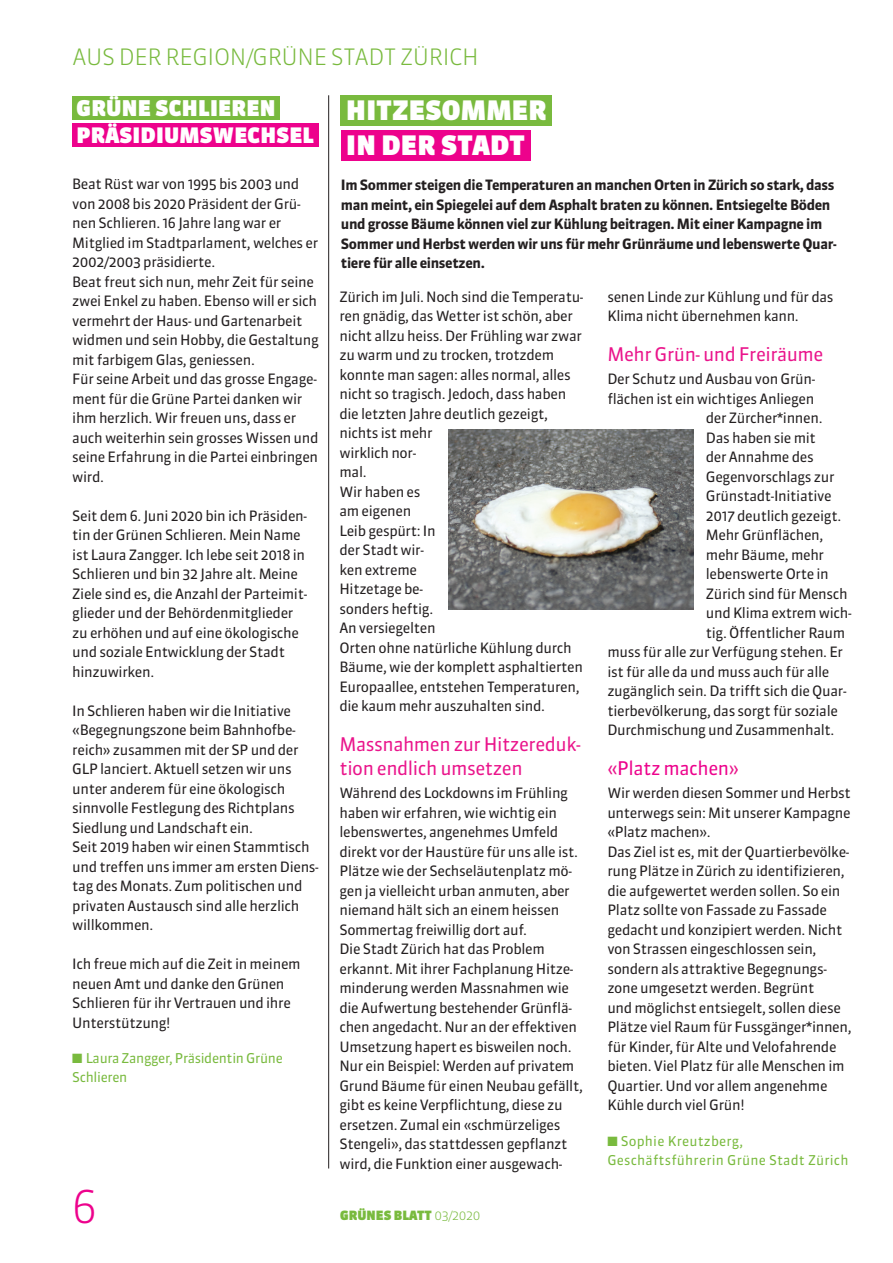
<style>
.page{position:relative;width:893px;height:1263px;background:#fff}
.page>*{position:absolute;margin:0;border:0;box-sizing:border-box;transform-origin:0 0}
.t1{font:300 45px "Sanuk OT";color:#ed028c}
.t2{font:900 26.7px "Sanuk OT";letter-spacing:.01em;color:#fff}
.Seitentitel_links{font:300 22.5px "Sanuk OT";letter-spacing:-.015em;color:#79ba3e}
.t3{font:900 21.6px "Sanuk OT";letter-spacing:.01em;color:#fff}
.t4{font:900 21.3px "Sanuk OT";letter-spacing:.01em;color:#fff}
.Interviewfragen{font:18.75px/24px "Sanuk OT";letter-spacing:-.025em;color:#ea148b}
.Lauftext{font:18.75px "Sanuk OT";letter-spacing:-.025em;color:#ed028c}
.Lauftext-2{font:14.25px/19.5px "Sanuk OT";letter-spacing:-.025em;color:#231f20}
.Interviewfragen-2{font:14.25px/19.5px "Sanuk OT";letter-spacing:-.025em;color:#231f20}
.Interviewfragen-3{font:700 14.25px/19.5px "Sanuk OT";letter-spacing:-.025em;color:#231f20}
.AutorIn{font:13.5px "Sanuk OT";letter-spacing:.015em;color:#79ba3e}
.Lauftext-3{font:13.5px/19.5px "Sanuk OT";letter-spacing:-.025em;color:#79ba3e}
.t5{font:900 12.75px "Sanuk OT";color:#79ba3e}
.s1{font-weight:300}
.s2{color:#ea148b}
</style>
<div class="page">
<div style="left:72px;top:123px;width:246px;height:24px;background:#ed028c"></div>
<div style="left:72px;top:96px;width:208px;height:24px;background:#79ba3e"></div>
<img style="left:449px;top:429px;width:244px;height:181px">
<div style="left:341px;top:130px;width:189px;height:30px;background:#ed028c"></div>
<div style="left:341px;top:95px;width:211px;height:31px;background:#79ba3e"></div>
<hr style="left:328px;top:95px;width:1px;height:1073px;background:#231f20">
<p class="Seitentitel_links" style="left:72px;top:43px;width:408px">AUS DER REGION/GRÜNE STADT ZÜRICH</p>
<p class="t3" style="left:76px;top:94px;width:201px">GRÜNE SCHLIEREN</p>
<p class="t4" style="left:77px;top:122px;width:239px">PRÄSIDIUMSWECHSEL</p>
<p class="Lauftext-2" style="left:72px;top:174px;width:248px">Beat Rüst war von 1995 bis 2003 und von 2008 bis 2020 Präsident der Grü&shy;nen Schlieren. 16 Jahre lang war er Mitglied im Stadtparlament, welches er 2002/2003 präsidierte.<br>Beat freut sich nun, mehr Zeit für seine zwei Enkel zu haben. Ebenso will er sich vermehrt der Haus- und Gartenarbeit widmen und sein Hobby, die Gestaltung mit farbigem Glas, geniessen.<br>Für seine Arbeit und das grosse Engage&shy;ment für die Grüne Partei danken wir ihm herzlich. Wir freuen uns, dass er auch weiterhin sein grosses Wissen und seine Erfahrung in die Partei einbringen wird.</p>
<p class="Lauftext-2" style="left:72px;top:506px;width:236px">Seit dem 6. Juni 2020 bin ich Präsiden&shy;tin der Grünen Schlieren. Mein Name ist Laura Zangger. Ich lebe seit 2018 in Schlieren und bin 32 Jahre alt. Meine Ziele sind es, die Anzahl der Parteimit&shy;glieder und der Behördenmitglieder zu erhöhen und auf eine ökologische und soziale Entwicklung der Stadt hinzuwirken.</p>
<p class="Lauftext-2" style="left:72px;top:701px;width:248px">In Schlieren haben wir die Initiative «Begegnungszone beim Bahnhofbe&shy;reich» zusammen mit der SP und der GLP lanciert. Aktuell setzen wir uns unter anderem für eine ökologisch sinnvolle Festlegung des Richtplans Siedlung und Landschaft ein.<br>Seit 2019 haben wir einen Stammtisch und treffen uns immer am ersten Diens&shy;tag des Monats. Zum politischen und privaten Austausch sind alle herzlich willkommen.</p>
<p class="Lauftext-2" style="left:72px;top:954px;width:230px">Ich freue mich auf die Zeit in meinem neuen Amt und danke den Grünen<br>Schlieren für ihr Vertrauen und ihre<br>Unterstützung!</p>
<p class="Lauftext-3" style="left:72px;top:1048px;width:212px">■ Laura Zangger, Präsidentin Grüne<br>Schlieren</p>
<h1 class="t1" style="left:72px;top:1178px;width:27px">6</h1>
<p class="t2" style="left:346px;top:94px;width:202px">HITZESOMMER</p>
<p class="t2" style="left:346px;top:129px;width:180px">IN DER STADT</p>
<p class="Interviewfragen-3" style="left:341px;top:175px;width:497px">Im Sommer steigen die Temperaturen an manchen Orten in Zürich so stark, dass man meint, ein Spiegelei auf dem Asphalt braten zu können. Entsiegelte Böden und grosse Bäume können viel zur Kühlung beitragen. Mit einer Kampagne im Sommer und Herbst werden wir uns für mehr Grünräume und lebenswerte Quar&shy;tiere für alle einsetzen.</p>
<p class="Interviewfragen-2" style="left:339px;top:287px;width:245px">Zürich im Juli. Noch sind die Temperatu&shy;ren gnädig, das Wetter ist schön, aber nicht allzu heiss. Der Frühling war zwar zu warm und zu trocken, trotzdem konnte man sagen: alles normal, alles nicht so tragisch. Jedoch, dass haben die letzten Jahre deutlich gezeigt, nichts ist mehr<br>wirklich nor-<br>mal.<br>Wir haben es<br>am eigenen<br>Leib gespürt: In<br>der Stadt wir-<br>ken extreme<br>Hitzetage be-<br>sonders heftig.<br>An versiegelten<br>Orten ohne natürliche Kühlung durch<br>Bäume, wie der komplett asphaltierten<br>Europaallee, entstehen Temperaturen, die kaum mehr auszuhalten sind.</p>
<p class="Interviewfragen" style="left:339px;top:732px;width:243px">Massnahmen zur Hitzereduk&shy;tion endlich umsetzen</p>
<p class="Interviewfragen-2" style="left:339px;top:783px;width:245px">Während des Lockdowns im Frühling haben wir erfahren, wie wichtig ein lebenswertes, angenehmes Umfeld direkt vor der Haustüre für uns alle ist.<br>Plätze wie der Sechseläutenplatz mö&shy;gen ja vielleicht urban anmuten, aber niemand hält sich an einem heissen Sommertag freiwillig dort auf.<br>Die Stadt Zürich hat das Problem erkannt. Mit ihrer Fachplanung Hitze&shy;minderung werden Massnahmen wie die Aufwertung bestehender Grünflä&shy;chen angedacht. Nur an der effektiven Umsetzung hapert es bisweilen noch.<br>Nur ein Beispiel: Werden auf privatem Grund Bäume für einen Neubau gefällt, gibt es keine Verpflichtung, diese zu ersetzen. Zumal ein «schmürzeliges Stengeli», das stattdessen gepflanzt wird, die Funktion einer ausgewach-</p>
<p class="t5" style="left:340px;top:1207px;width:142px">GRÜNES BLATT <span class="s1">03/2020</span></p>
<p class="Interviewfragen-2" style="left:607px;top:287px;width:228px">senen Linde zur Kühlung und für das<br>Klima nicht übernehmen kann.</p>
<p class="Interviewfragen" style="left:607px;top:342px;width:218px">Mehr Grün- und Freiräume</p>
<p class="Interviewfragen-2" style="left:607px;top:369px;width:209px">Der Schutz und Ausbau von Grün-</p>
<p class="Interviewfragen-2" style="left:607px;top:389px;width:209px">flächen ist ein wichtiges Anliegen</p>
<p class="Interviewfragen-2" style="left:706px;top:408px;width:118px">der Zürcher*innen.</p>
<p class="Interviewfragen-2" style="left:706px;top:428px;width:112px">Das haben sie mit</p>
<p class="Interviewfragen-2" style="left:706px;top:447px;width:109px">der Annahme des</p>
<p class="Interviewfragen-2" style="left:706px;top:467px;width:130px">Gegenvorschlags zur</p>
<p class="Interviewfragen-2" style="left:706px;top:486px;width:127px">Grünstadt-Initiative</p>
<p class="Interviewfragen-2" style="left:706px;top:506px;width:137px">2017 deutlich gezeigt.</p>
<p class="Interviewfragen-2" style="left:706px;top:525px;width:119px">Mehr Grünflächen,</p>
<p class="Interviewfragen-2" style="left:706px;top:545px;width:120px">mehr Bäume, mehr</p>
<p class="Interviewfragen-2" style="left:706px;top:564px;width:125px">lebenswerte Orte in</p>
<p class="Interviewfragen-2" style="left:706px;top:584px;width:143px">Zürich sind für Mensch</p>
<p class="Interviewfragen-2" style="left:706px;top:603px;width:147px">und Klima extrem wich-</p>
<p class="Interviewfragen-2" style="left:706px;top:623px;width:141px">tig. Öffentlicher Raum</p>
<p class="Interviewfragen-2" style="left:607px;top:642px;width:237px">muss für alle zur Verfügung stehen. Er</p>
<p class="Interviewfragen-2" style="left:607px;top:662px;width:224px">ist für alle da und muss auch für alle</p>
<p class="Interviewfragen-2" style="left:607px;top:681px;width:241px">zugänglich sein. Da trifft sich die Quar-</p>
<p class="Interviewfragen-2" style="left:607px;top:701px;width:232px">tierbevölkerung, das sorgt für soziale</p>
<p class="Interviewfragen-2" style="left:607px;top:720px;width:229px">Durchmischung und Zusammenhalt.</p>
<p class="Lauftext" style="left:607px;top:757px;width:133px"><span class="s2">«</span>Platz machen<span class="s2">»</span></p>
<p class="Lauftext-2" style="left:607px;top:783px;width:246px">Wir werden diesen Sommer und Herbst unterwegs sein: Mit unserer Kampagne «Platz machen».<br>Das Ziel ist es, mit der Quartierbevölke&shy;rung Plätze in Zürich zu identifizieren, die aufgewertet werden sollen. So ein Platz sollte von Fassade zu Fassade gedacht und konzipiert werden. Nicht von Strassen eingeschlossen sein, sondern als attraktive Begegnungs&shy;zone umgesetzt werden. Begrünt<br>und möglichst entsiegelt, sollen diese Plätze viel Raum für Fussgänger*innen, für Kinder, für Alte und Velofahrende bieten. Viel Platz für alle Menschen im Quartier. Und vor allem angenehme Kühle durch viel Grün!</p>
<p class="AutorIn" style="left:607px;top:1132px;width:137px">■ Sophie Kreutzberg,</p>
<p class="AutorIn" style="left:607px;top:1152px;width:243px">Geschäftsführerin Grüne Stadt Zürich</p>
</div>
